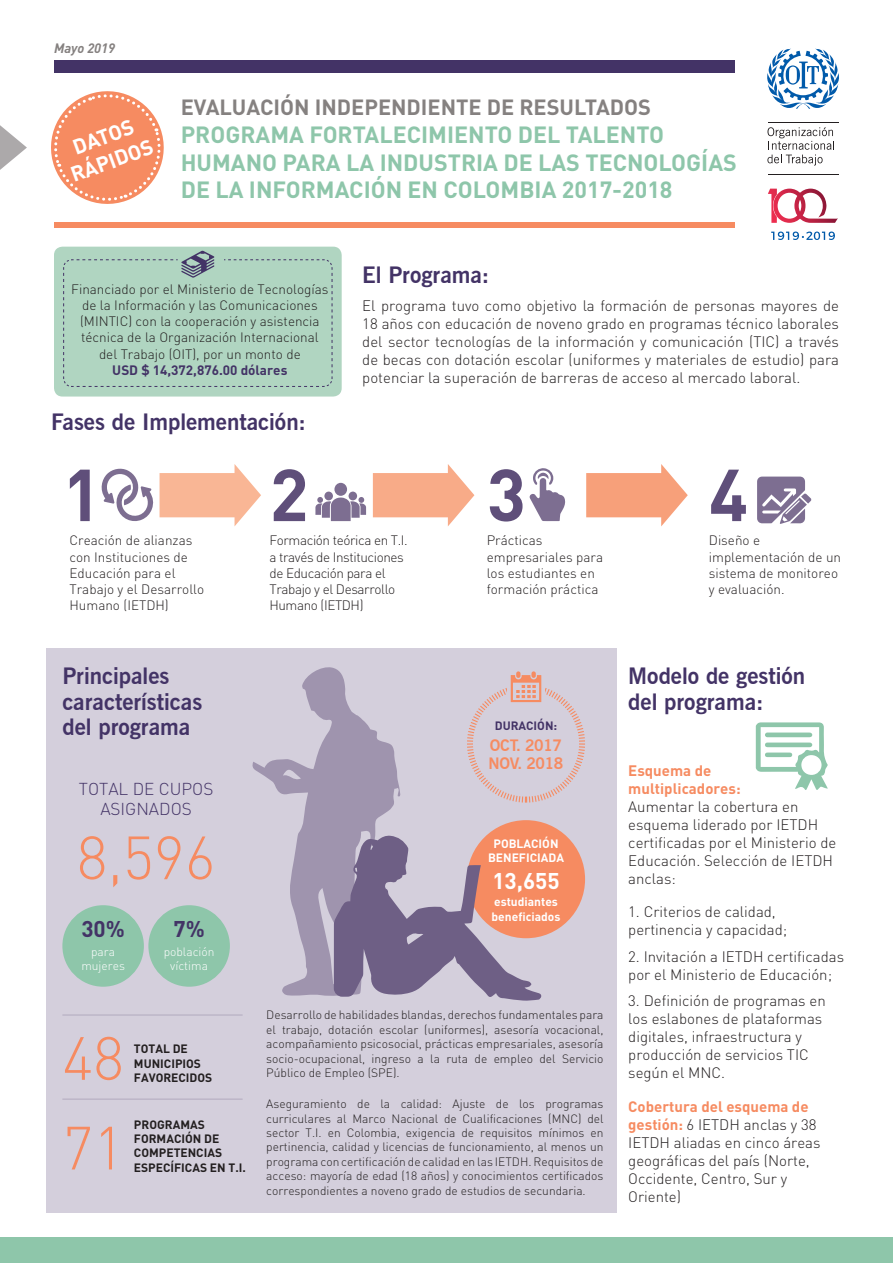
<style>
.page{position:relative;width:893px;height:1263px;background:#fff}
.page>*{position:absolute;margin:0;border:0;box-sizing:border-box;transform-origin:0 0}
.t1{font:700 72.3px "DIN";color:#5f4f7a}
.t2{font:300 60px/89.7px "DIN";color:#f68b61}
.t3{font:700 23.25px/27.9px "DIN";color:#8ec6aa}
.t4{font:700 22.5px/25.5px "News Gothic BT";color:#433366}
.t5{font:700 22.5px "DIN";color:#fff}
.t6{font:700 22.5px "DIN";color:#433366}
.t7{font:700 21.75px "DIN";color:#858180}
.t8{font:700 21px/25.2px "DIN";color:#fff;text-align:center}
.t9{font:300 17.1px/20.4px "DIN";color:#433366;text-align:center}
.t10{font:700 15.75px/17.5px "News Gothic BT";letter-spacing:-.02em;color:#f68b61}
.t11{font:300 15px/18px "DIN";color:#231f20}
.t12{font:700 15px/18px "DIN";color:#f68b61}
.t13{font:300 13.5px/16.2px "DIN";color:#231f20}
.t14{font:300 13.5px/16.2px "DIN";letter-spacing:-.03em;color:#231f20}
.t15{font:700 13.5px "DIN";color:#433366}
.t16{font:italic 700 13.5px "DIN";color:#858180}
.t17{font:300 12px/14.4px "DIN";color:#231f20;text-align:justify}
.t18{font:700 12px/14.4px "DIN";color:#231f20}
.t19{font:700 12px/14.4px "DIN";color:#fff;text-align:center}
.t20{font:300 12px/14.4px "DIN";color:#fff;text-align:center}
.t21{font:700 12px "DIN";color:#433366}
.s1{font-weight:700;color:#f68b61}
</style>
<div class="page">
<div style="left:54px;top:247px;width:288px;height:149px;background:#b0d5c1;border-radius:9px"></div>
<svg style="left:160px;top:464px;width:101px;height:62px"></svg>
<svg style="left:373px;top:464px;width:101px;height:62px"></svg>
<svg style="left:586px;top:464px;width:102px;height:62px"></svg>
<div style="left:46px;top:648px;width:571px;height:565px;background:#d4cfdc"></div>
<svg style="left:0;top:125px;width:27px;height:45px"></svg>
<svg style="left:51px;top:91px;width:113px;height:113px"></svg>
<div style="left:54px;top:61px;width:681px;height:12px;background:#433366"></div>
<div style="left:54px;top:222px;width:681px;height:6px;background:#f68b61"></div>
<div style="left:0;top:1237px;width:893px;height:26px;background:#8ec6aa"></div>
<svg style="left:467px;top:671px;width:118px;height:132px"></svg>
<div style="left:62px;top:905px;width:82px;height:82px;background:#8ec6aa;border-radius:50%"></div>
<div style="left:148px;top:905px;width:82px;height:82px;background:#8ec6aa;border-radius:50%"></div>
<img style="left:768px;top:189px;width:5px;height:34px">
<img style="left:806px;top:189px;width:32px;height:34px">
<img style="left:773px;top:189px;width:33px;height:34px">
<svg style="left:771px;top:232px;width:64px;height:8px"></svg>
<hr style="left:768px;top:174px;width:71px;height:1px;background:#231f20">
<hr style="left:768px;top:122px;width:70px;height:1px;background:#231f20">
<svg style="left:767px;top:127px;width:67px;height:39px"></svg>
<svg style="left:767px;top:48px;width:72px;height:61px"></svg>
<svg style="left:315px;top:483px;width:51px;height:38px"></svg>
<svg style="left:529px;top:468px;width:37px;height:53px"></svg>
<svg style="left:757px;top:477px;width:54px;height:47px"></svg>
<div style="left:467px;top:820px;width:118px;height:118px;background:#f68b61;border-radius:50%"></div>
<hr style="left:62px;top:1014px;width:181px;height:2px;background:#bdb6c8">
<hr style="left:62px;top:1098px;width:181px;height:2px;background:#bdb6c8">
<svg style="left:756px;top:722px;width:72px;height:68px"></svg>
<svg style="left:101px;top:468px;width:53px;height:53px"></svg>
<svg style="left:63px;top:251px;width:270px;height:136px"></svg>
<svg style="left:252px;top:667px;width:149px;height:329px"></svg>
<svg style="left:334px;top:835px;width:208px;height:166px"></svg>
<p class="t16" style="left:54px;top:40px;width:63px">Mayo 2019</p>
<h3 class="t8" style="left:58px;top:139px;width:88px;rotate:-20deg">DATOS<br>RÁPIDOS</h3>
<h3 class="t7" style="left:181px;top:93px;width:472px">EVALUACIÓN INDEPENDIENTE DE RESULTADOS</h3>
<h3 class="t3" style="left:181px;top:119px;width:558px">PROGRAMA FORTALECIMIENTO DEL TALENTO<br>HUMANO PARA LA INDUSTRIA DE LAS TECNOLOGÍAS<br>DE LA INFORMACIÓN EN COLOMBIA 2017-2018</h3>
<p class="t13" style="left:71px;top:281px;width:259px;text-align:center">Financiado por el Ministerio de Tecnologías de la Información y las Comunicaciones (MINTIC) con la cooperación y asistencia técnica de la Organización Internacional del Trabajo (OIT), por un monto de</p>
<p class="t15" style="left:112px;top:361px;width:177px">USD $ 14,372,876.00 dólares</p>
<h3 class="t4" style="left:51px;top:409px;width:257px">Fases de Implementación:</h3>
<h3 class="t4" style="left:362px;top:262px;width:129px">El Programa:</h3>
<p class="t11" style="left:362px;top:296px;width:478px;text-align:justify">El programa tuvo como objetivo la formación de personas mayores de 18 años con educación de noveno grado en programas técnico laborales del sector tecnologías de la información y comunicación (TIC) a través de becas con dotación escolar (uniformes y materiales de estudio) para potenciar la superación de barreras de acceso al mercado laboral.</p>
<h1 class="t1" style="left:62px;top:448px;width:41px">1</h1>
<p class="t13" style="left:70px;top:532px;width:136px">Creación de alianzas con Instituciones de<br>Educación para el<br>Trabajo y el Desarrollo<br>Humano (IETDH)</p>
<h1 class="t1" style="left:269px;top:448px;width:41px">2</h1>
<h1 class="t1" style="left:487px;top:448px;width:41px">3</h1>
<h1 class="t1" style="left:709px;top:448px;width:41px">4</h1>
<p class="t14" style="left:269px;top:532px;width:140px">Formación teórica en T.I. a través de Instituciones de Educación para el<br>Trabajo y el Desarrollo<br>Humano (IETDH)</p>
<p class="t13" style="left:487px;top:532px;width:118px">Prácticas empresariales para los estudiantes en formación práctica</p>
<p class="t13" style="left:709px;top:532px;width:134px">Diseño e implementación de un sistema de monitoreo y evaluación.</p>
<h3 class="t4" style="left:62px;top:663px;width:141px">Principales características del programa</h3>
<p class="t9" style="left:79px;top:778px;width:136px">TOTAL DE CUPOS<br>ASIGNADOS</p>
<h2 class="t2" style="left:77px;top:812px;width:140px">8,596</h2>
<h3 class="t6" style="left:81px;top:914px;width:45px">30%</h3>
<h3 class="t6" style="left:173px;top:914px;width:33px">7%</h3>
<p class="t20" style="left:81px;top:944px;width:45px">para mujeres</p>
<p class="t20" style="left:164px;top:944px;width:52px">población víctima</p>
<h2 class="t2" style="left:62px;top:1013px;width:63px">48<br>71</h2>
<p class="t18" style="left:134px;top:1041px;width:80px">TOTAL DE<br>MUNICIPIOS<br>FAVORECIDOS</p>
<p class="t18" style="left:134px;top:1116px;width:113px">PROGRAMAS<br>FORMACIÓN DE<br>COMPETENCIAS<br>ESPECÍFICAS EN T.I.</p>
<p class="t21" style="left:495px;top:717px;width:64px">DURACIÓN:</p>
<p class="t10" style="left:489px;top:737px;width:76px">OCT. 2017<br>NOV. 2018</p>
<p class="t19" style="left:488px;top:836px;width:78px">POBLACIÓN<br>BENEFICIADA</p>
<h3 class="t5" style="left:492px;top:866px;width:69px">13,655</h3>
<p class="t19" style="left:492px;top:894px;width:70px;text-align:left">estudiantes beneficiados</p>
<p class="t17" style="left:266px;top:1008px;width:339px">Desarrollo de habilidades blandas, derechos fundamentales para el trabajo, dotación escolar (uniformes), asesoría vocacional, acompañamiento psicosocial, prácticas empresariales, asesoría socio-ocupacional, ingreso a la ruta de empleo del Servicio Público de Empleo (SPE).</p>
<h3 class="t4" style="left:628px;top:663px;width:179px">Modelo de gestión del programa:</h3>
<p class="t12" style="left:628px;top:761px;width:114px">Esquema de multiplicadores:</p>
<p class="t11" style="left:628px;top:797px;width:210px">Aumentar la cobertura en esquema liderado por IETDH certificadas por el Ministerio de<br>Educación. Selección de IETDH anclas:</p>
<p class="t11" style="left:628px;top:903px;width:160px">1. Criterios de calidad, pertinencia y capacidad;</p>
<p class="t11" style="left:628px;top:947px;width:217px">2. Invitación a IETDH certificadas por el Ministerio de Educación;</p>
<p class="t11" style="left:628px;top:992px;width:199px">3. Definición de programas en los eslabones de plataformas digitales, infraestructura y producción de servicios TIC según el MNC.</p>
<p class="t17" style="left:266px;top:1096px;width:339px">Aseguramiento de la calidad: Ajuste de los programas curriculares al Marco Nacional de Cualificaciones (MNC) del sector T.I. en Colombia, exigencia de requisitos mínimos en pertinencia, calidad y licencias de funcionamiento, al menos un programa con certificación de calidad en las IETDH. Requisitos de acceso: mayoría de edad (18 años) y conocimientos certificados correspondientes a noveno grado de estudios de secundaria.</p>
<p class="t11" style="left:628px;top:1098px;width:194px"><span class="s1">Cobertura del esquema de gestión:</span> 6 IETDH anclas y 38<br>IETDH aliadas en cinco áreas geográficas del país (Norte,<br>Occidente, Centro, Sur y<br>Oriente)</p>
</div>
